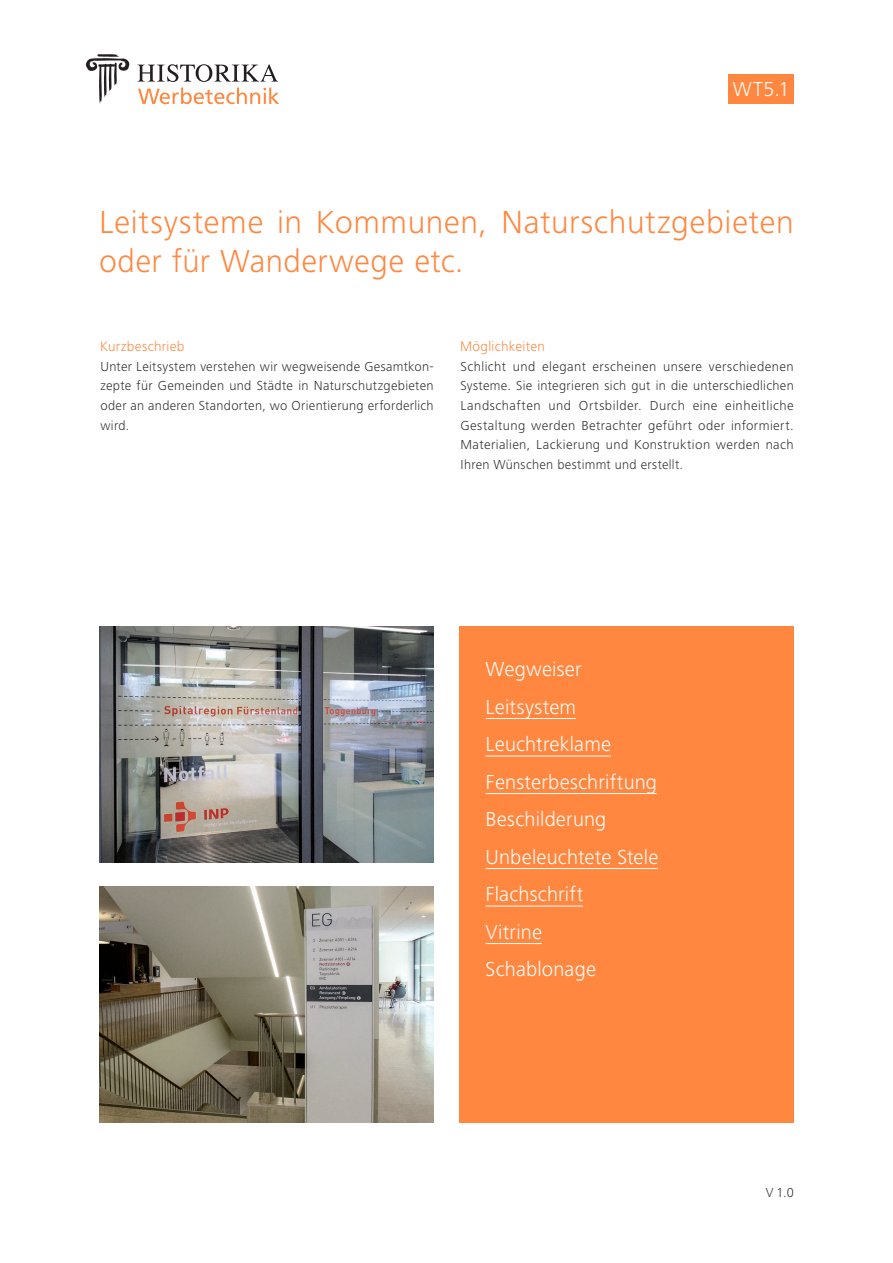
<style>
.page{position:relative;width:893px;height:1263px;background:#fff}
.page>*{position:absolute;margin:0;border:0;box-sizing:border-box;transform-origin:0 0}
.t1{font:300 33px/39.3px "Frutiger Next LT";letter-spacing:.015em;color:#ff873f}
.t2{font:300 21px/37.5px "Frutiger Next LT";letter-spacing:.01em;color:#fff}
.t3{font:300 14.25px "Frutiger Next LT";letter-spacing:.02em;color:#ff873f}
.t4{font:300 13.5px/19.6px "Frutiger Next LT";letter-spacing:.025em;color:#312f30;text-align:justify}
</style>
<div class="page">
<div style="left:729px;top:74px;width:65px;height:30px;background:#ff873f"></div>
<svg style="left:138px;top:88px;width:141px;height:16px"></svg>
<svg style="left:137px;top:64px;width:141px;height:18px"></svg>
<svg style="left:86px;top:54px;width:43px;height:50px"></svg>
<div style="left:459px;top:626px;width:335px;height:497px;background:#ff873f"></div>
<hr style="left:486px;top:718px;width:90px;height:1px;background:#fff">
<hr style="left:486px;top:756px;width:125px;height:1px;background:#fff">
<hr style="left:486px;top:793px;width:171px;height:1px;background:#fff">
<hr style="left:486px;top:868px;width:172px;height:1px;background:#fff">
<hr style="left:486px;top:906px;width:97px;height:1px;background:#fff">
<hr style="left:486px;top:943px;width:56px;height:1px;background:#fff">
<img style="left:99px;top:886px;width:335px;height:237px">
<img style="left:99px;top:626px;width:335px;height:236px">
<h2 class="t2" style="left:733px;top:71px;width:58px">WT5.1</h2>
<h1 class="t1" style="left:99px;top:202px;width:696px">Leitsysteme in Kommunen, Naturschutzgebieten oder für Wanderwege etc.</h1>
<p class="t3" style="left:100px;top:338px;width:86px">Kurzbeschrieb</p>
<p class="t4" style="left:100px;top:356px;width:335px">Unter Leitsystem verstehen wir wegweisende Gesamtkon&shy;zepte für Gemeinden und Städte in Naturschutzgebieten oder an anderen Standorten, wo Orientierung erforderlich wird.</p>
<p class="t3" style="left:460px;top:338px;width:86px">Möglichkeiten</p>
<p class="t4" style="left:460px;top:356px;width:335px">Schlicht und elegant erscheinen unsere verschiedenen Systeme. Sie integrieren sich gut in die unterschiedlichen Landschaften und Ortsbilder. Durch eine einheitliche Gestaltung werden Betrachter geführt oder informiert.<br>Materialien, Lackierung und Konstruktion werden nach Ihren Wünschen bestimmt und erstellt.</p>
<h2 class="t2" style="left:486px;top:651px;width:174px">Wegweiser<br>Leitsystem<br>Leuchtreklame<br>Fensterbeschriftung<br>Beschilderung<br>Unbeleuchtete Stele<br>Flachschrift<br>Vitrine<br>Schablonage</h2>
<p class="t4" style="left:766px;top:1183px;width:30px">V 1.0</p>
</div>
